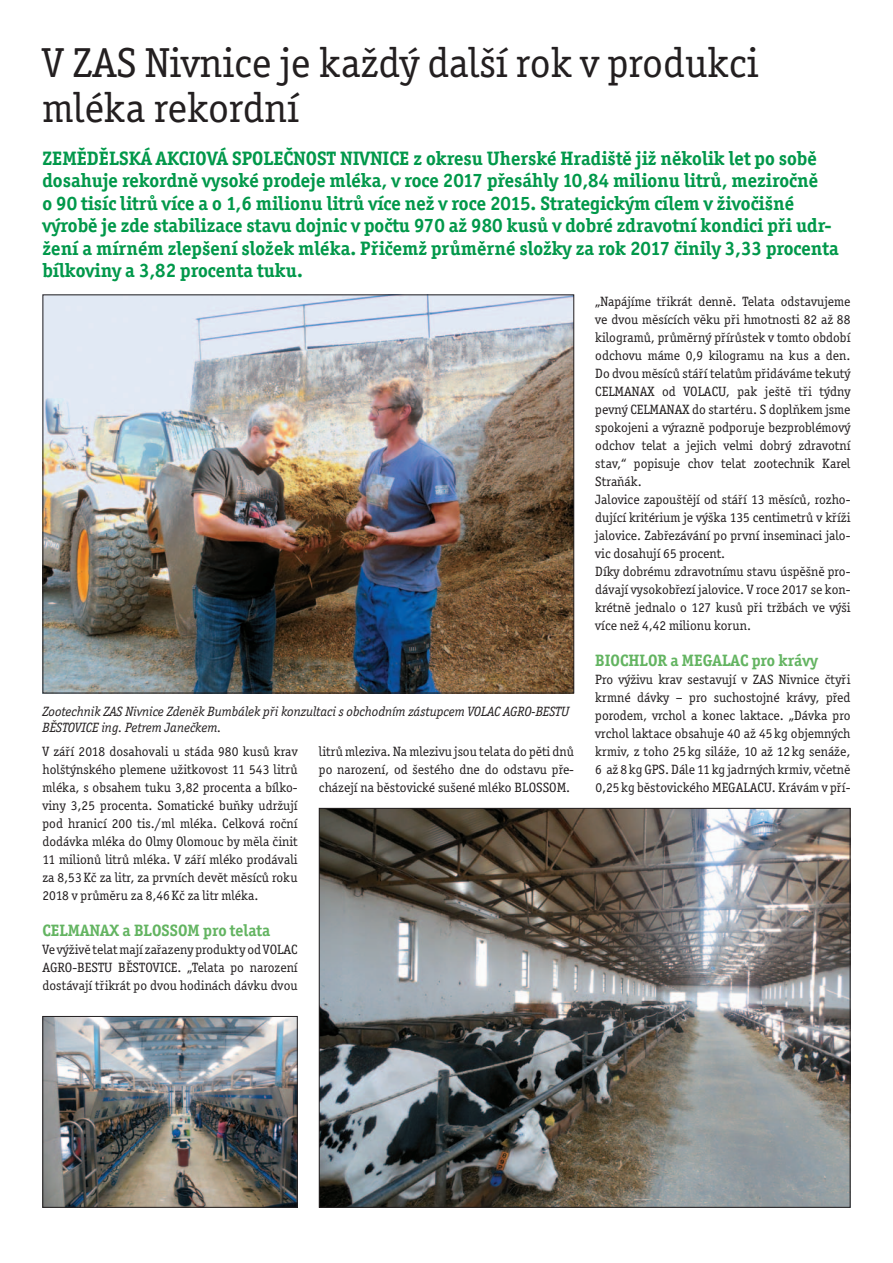
<style>
.page{position:relative;width:893px;height:1263px;background:#fff}
.page>*{position:absolute;margin:0;border:0;box-sizing:border-box;transform-origin:0 0}
.t1{font:42px/45px "Officina Serif Itc TOT";color:#231f20}
.t2{font:700 19.5px/22.5px "Officina Serif Itc TOT";color:#00984a}
.t3{font:700 16.5px "Officina Serif Itc TOT";color:#63b461}
.t4{font:13.5px/18px "Officina Serif Itc TOT";color:#231f20;text-align:justify}
.t5{font:italic 13.5px/16.5px "Officina Serif Itc TOT";color:#231f20}
</style>
<div class="page">
<img style="left:45px;top:296px;width:527px;height:395px">
<img style="left:321px;top:810px;width:527px;height:396px">
<img style="left:44px;top:1018px;width:252px;height:188px">
<div style="left:42px;top:1016px;width:256px;height:192px;border:1px solid #231f20"></div>
<h1 class="t1" style="left:43px;top:41px;width:717px">V ZAS Nivnice je každý další rok v produkci mléka rekordní</h1>
<p class="t2" style="left:43px;top:147px;width:798px">ZEMĚDĚLSKÁ AKCIOVÁ SPOLEČNOST NIVNICE z okresu Uherské Hradiště již několik let po sobě dosahuje rekordně vysoké prodeje mléka, v roce 2017 přesáhly 10,84 milionu litrů, meziročně<br>o 90 tisíc litrů více a o 1,6 milionu litrů více než v roce 2015. Strategickým cílem v živočišné výrobě je zde stabilizace stavu dojnic v počtu 970 až 980 kusů v dobré zdravotní kondici při udr&shy;žení a mírném zlepšení složek mléka. Přičemž průměrné složky za rok 2017 činily 3,33 procenta bílkoviny a 3,82 procenta tuku.</p>
<p class="t5" style="left:43px;top:703px;width:528px">Zootechnik ZAS Nivnice Zdeněk Bumbálek při konzultaci s obchodním zástupcem VOLAC AGRO-BESTU<br>BĚSTOVICE ing. Petrem Janečkem.</p>
<p class="t4" style="left:43px;top:743px;width:257px">V září 2018 dosahovali u stáda 980 kusů krav holštýnského plemene užitkovost 11 543 litrů mléka, s obsahem tuku 3,82 procenta a bílko&shy;viny 3,25 procenta. Somatické buňky udržují pod hranicí 200 tis./ml mléka. Celková roční dodávka mléka do Olmy Olomouc by měla činit 11 milionů litrů mléka. V září mléko prodávali za 8,53Kč za litr, za prvních devět měsíců roku 2018 v průměru za 8,46Kč za litr mléka.</p>
<p class="t3" style="left:43px;top:920px;width:229px">CELMANAX a BLOSSOM pro telata</p>
<p class="t4" style="left:43px;top:941px;width:257px">Ve výživě telat mají zařazeny produkty od VOLAC AGRO-BESTU BĚSTOVICE. „Telata po narození dostávají třikrát po dvou hodinách dávku dvou</p>
<p class="t4" style="left:319px;top:743px;width:257px">litrů mleziva. Na mlezivu jsou telata do pěti dnů po narození, od šestého dne do odstavu pře&shy;cházejí na běstovické sušené mléko BLOSSOM.</p>
<p class="t4" style="left:595px;top:293px;width:257px;text-align:left">„Napájíme třikrát denně. Telata odstavujeme ve dvou měsících věku při hmotnosti 82 až 88 kilogramů, průměrný přírůstek v tomto období odchovu máme 0,9 kilogramu na kus a den.<br>Do dvou měsíců stáří telatům přidáváme tekutý CELMANAX od VOLACU, pak ještě tři týdny pevný CELMANAX do startéru. S doplňkem jsme spokojeni a výrazně podporuje bezproblémový odchov telat a jejich velmi dobrý zdravotní stav,“ popisuje chov telat zootechnik Karel Straňák.<br>Jalovice zapouštějí od stáří 13 měsíců, rozho&shy;dující kritérium je výška 135 centimetrů v kříži jalovice. Zabřezávání po první inseminaci jalo&shy;vic dosahují 65 procent.<br>Díky dobrému zdravotnímu stavu úspěšně pro&shy;dávají vysokobřezí jalovice. V roce 2017 se kon&shy;krétně jednalo o 127 kusů při tržbách ve výši více než 4,42 milionu korun.</p>
<p class="t3" style="left:595px;top:650px;width:224px">BIOCHLOR a MEGALAC pro krávy</p>
<p class="t4" style="left:595px;top:671px;width:257px">Pro výživu krav sestavují v ZAS Nivnice čtyři krmné dávky – pro suchostojné krávy, před porodem, vrchol a konec laktace. „Dávka pro vrchol laktace obsahuje 40 až 45 kg objemných krmiv, z toho 25 kg siláže, 10 až 12 kg senáže, 6 až 8 kg GPS. Dále 11 kg jadrných krmiv, včetně 0,25 kg běstovického MEGALACU. Krávám v pří-</p>
</div>
